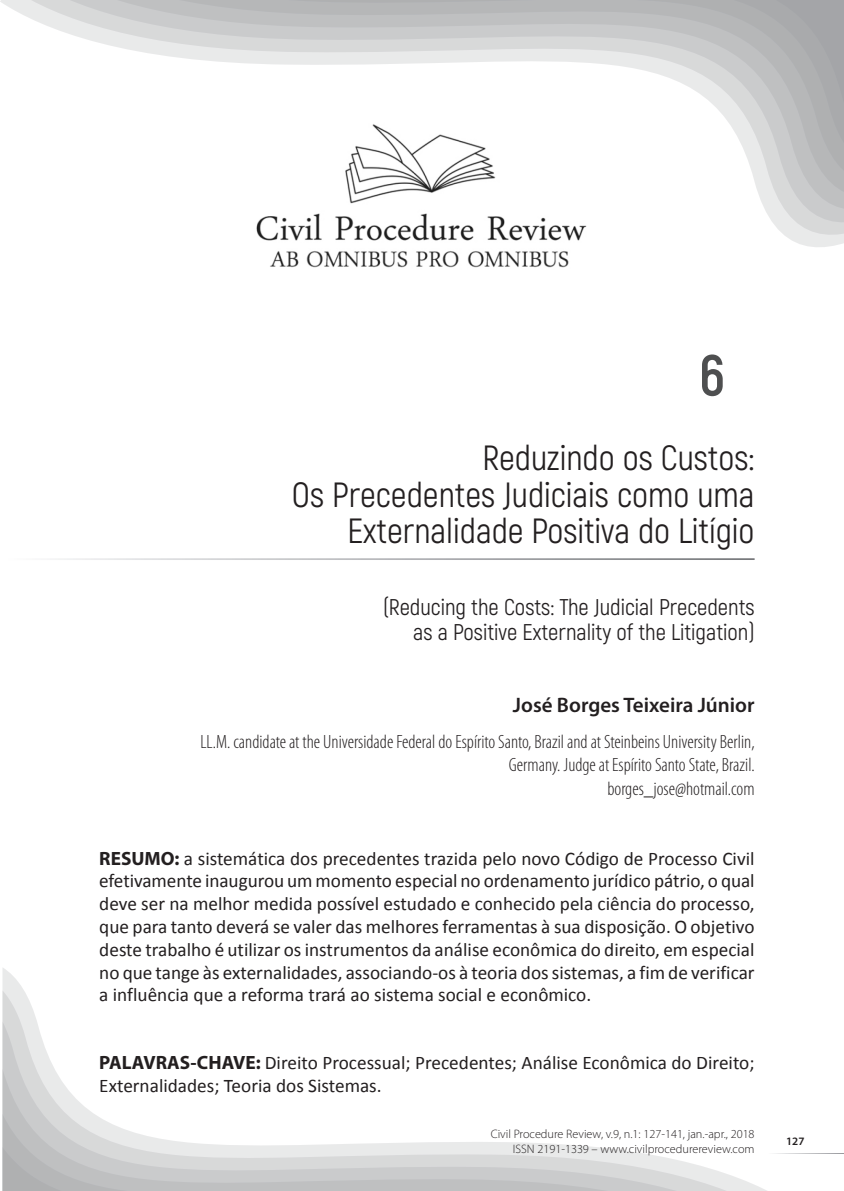
<style>
.page{position:relative;width:844px;height:1191px;background:#fff}
.page>*{position:absolute;margin:0;border:0;box-sizing:border-box;transform-origin:0 0}
.Num_Cap{font:700 57.75px "Akrobat";color:#4e4f50}
.Titulo_original{font:35px/36.8px "Akrobat";color:#231f20;text-align:right}
.Titulo_traduzido{font:22.75px/24.5px "Akrobat";color:#231f20;text-align:right}
.Autor{font:600 21px "Myriad Pro";color:#231f20}
.Palavras-chave{font:19.25px/22.8px "Calibri";color:#231f20;text-align:justify}
.Autor_-_Curric{font:300 condensed 19.25px/23.1px "Myriad Pro";color:#231f20;text-align:right}
.t1{font:300 12.25px/14.7px "Myriad Pro";color:#231f20;text-align:right}
.t2{font:600 11.38px "Myriad Pro";color:#231f20}
.s1{font-family:"Myriad Pro";font-weight:700}
</style>
<div class="page">
<svg style="left:0;top:0;width:843px;height:247px"></svg>
<svg style="left:2px;top:968px;width:765px;height:223px"></svg>
<img style="left:254px;top:119px;width:336px;height:149px">
<hr style="left:766px;top:1153px;width:77px;height:1px;background:#fff">
<p class="Num_Cap" style="left:699px;top:339px;width:27px">6</p>
<p class="Titulo_original" style="left:292px;top:439px;width:464px">Reduzindo os Custos:<br>Os Precedentes Judiciais como uma<br>Externalidade Positiva do Litígio</p>
<p class="Titulo_traduzido" style="left:383px;top:595px;width:373px">(Reducing the Costs: The Judicial Precedents as a Positive Externality of the Litigation)</p>
<p class="Autor" style="left:513px;top:692px;width:243px">José Borges Teixeira Júnior</p>
<p class="Autor_-_Curric" style="left:200px;top:730px;width:555px">LL.M. candidate at the Universidade Federal do Espírito Santo, Brazil and at Steinbeins University Berlin,<br>Germany. Judge at Espírito Santo State, Brazil.<br>borges_jose@hotmail.com</p>
<p class="Palavras-chave" style="left:99px;top:847px;width:656px"><span class="s1">RESUMO:</span> a sistemática dos precedentes trazida pelo novo Código de Processo Civil efetivamente inaugurou um momento especial no ordenamento jurídico pátrio, o qual deve ser na melhor medida possível estudado e conhecido pela ciência do processo, que para tanto deverá se valer das melhores ferramentas à sua disposição. O objetivo deste trabalho é utilizar os instrumentos da análise econômica do direito, em especial no que tange às externalidades, associando-os à teoria dos sistemas, a fim de verificar a influência que a reforma trará ao sistema social e econômico.</p>
<p class="Palavras-chave" style="left:99px;top:1051px;width:656px"><span class="s1">PALAVRAS-CHAVE:</span> Direito Processual; Precedentes; Análise Econômica do Direito;<br>Externalidades; Teoria dos Sistemas.</p>
<p class="t1" style="left:490px;top:1126px;width:265px">Civil Procedure Review, v.9, n.1: 127-141, jan.-apr., 2018<br>ISSN 2191-1339 – www.civilprocedurereview.com</p>
<p class="t2" style="left:786px;top:1134px;width:20px">127</p>
</div>
